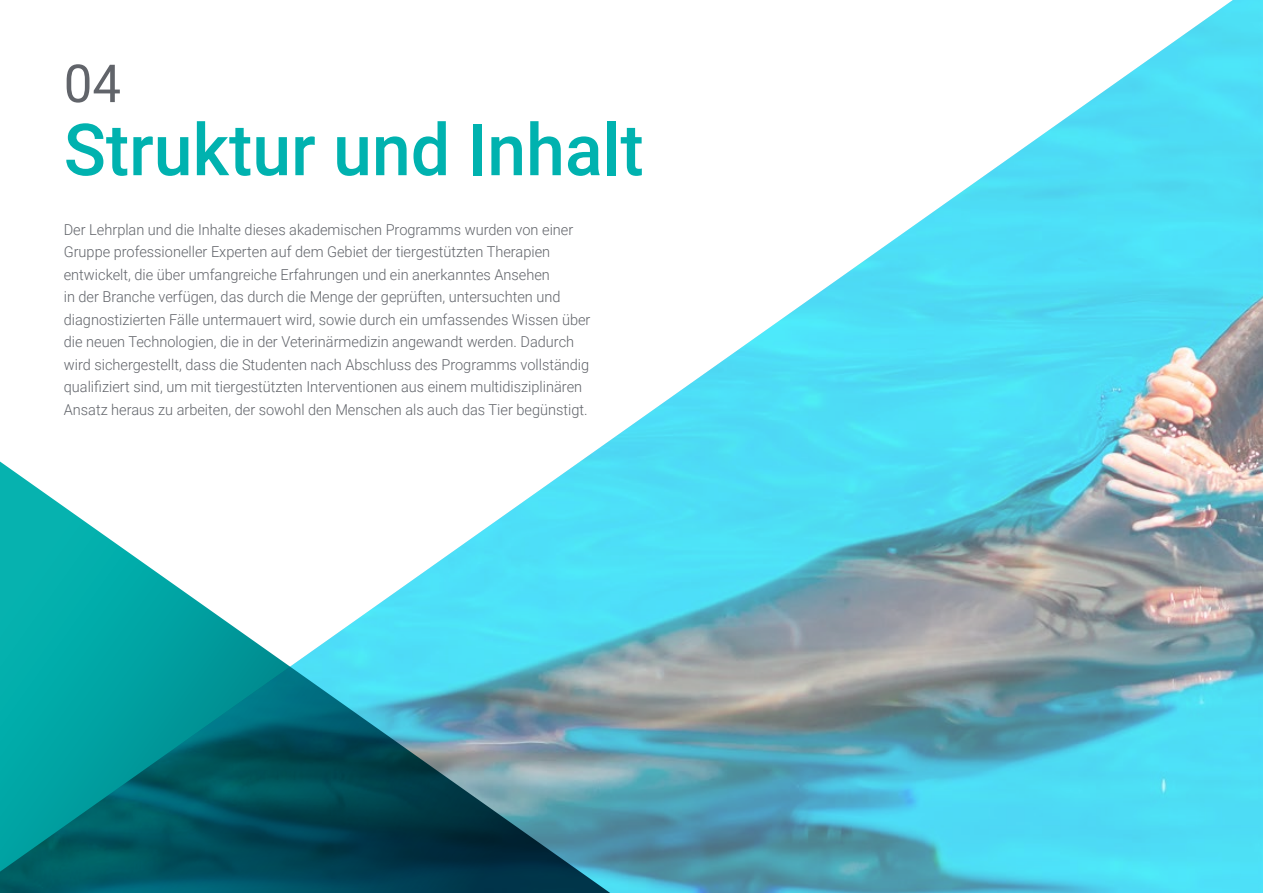
<style>
.page{position:relative;width:1263px;height:893px;background:#fff}
.page>*{position:absolute;margin:0;border:0;box-sizing:border-box;transform-origin:0 0}
.t1{font:500 72px "Roboto";color:#00b2af}
.t2{font:52.5px "Roboto";color:#61646a}
.t3{font:300 15px/22.5px "Roboto";color:#61646a}
</style>
<div class="page">
<img style="left:602px;top:0;width:661px;height:893px">
<svg style="left:0;top:446px;width:640px;height:447px"></svg>
<h2 class="t2" style="left:64px;top:47px;width:59px">04</h2>
<h1 class="t1" style="left:64px;top:99px;width:581px">Struktur und Inhalt</h1>
<p class="t3" style="left:64px;top:217px;width:528px">Der Lehrplan und die Inhalte dieses akademischen Programms wurden von einer Gruppe professioneller Experten auf dem Gebiet der tiergestützten Therapien entwickelt, die über umfangreiche Erfahrungen und ein anerkanntes Ansehen<br>in der Branche verfügen, das durch die Menge der geprüften, untersuchten und diagnostizierten Fälle untermauert wird, sowie durch ein umfassendes Wissen über die neuen Technologien, die in der Veterinärmedizin angewandt werden. Dadurch wird sichergestellt, dass die Studenten nach Abschluss des Programms vollständig qualifiziert sind, um mit tiergestützten Interventionen aus einem multidisziplinären Ansatz heraus zu arbeiten, der sowohl den Menschen als auch das Tier begünstigt.</p>
</div>
